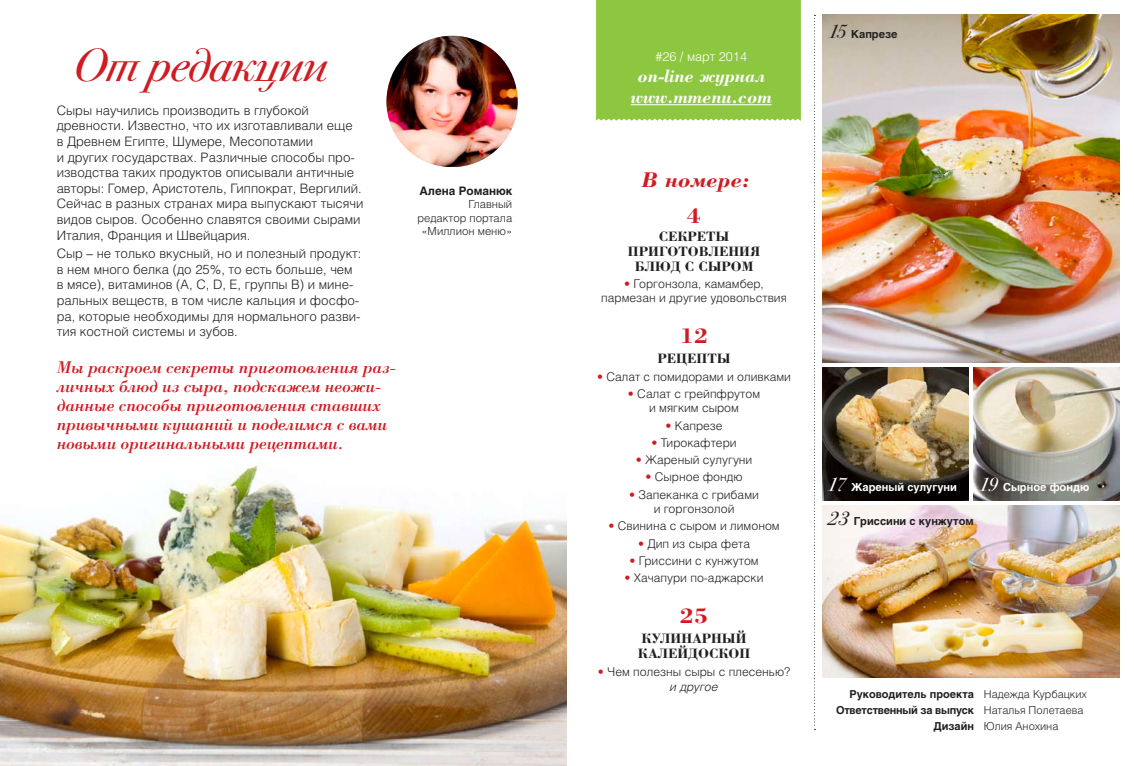
<style>
.page{position:relative;width:1134px;height:766px;background:#fff}
.page>*{position:absolute;margin:0;border:0;box-sizing:border-box;transform-origin:0 0}
.t1{font:italic 46.6px "Bodoni Sev C";letter-spacing:-.01em;color:#d01b22}
.t2{font:700 22px "Borjomi C";color:#d01b22;scale:1.06 1}
.t3{font:italic 700 21.9px "Borjomi C";color:#d01b22;scale:1.05 1}
.t4{font:italic 700 18.4px/21px "Borjomi C";color:#fff;text-align:center}
.t5{font:italic 17.6px/18.8px "Borjomi C";letter-spacing:-.01em;color:#d01b22}
.t6{font:700 14px/15px "Borjomi C";color:#231f20;text-align:center}
.t7{font:300 13px/15.6px "Helios";color:#231f20}
.t8{font:300 12.7px "Helios";color:#fff}
.t9{font:300 12px/14.4px "Helios";color:#231f20;text-align:center}
.t10{font:700 11.6px "Helios";color:#231f20}
.t11{font:300 11.2px/13.4px "Helios";color:#231f20;text-align:right}
.t12{font:700 11px "Helios";color:#fff}
.t13{font:700 11px "Helios";color:#231f20}
.t14{font:700 10.9px/15.9px "Helios";color:#231f20;text-align:right}
.t15{font:300 10.9px/15.9px "Helios";color:#231f20}
.s1{color:#d01b22}
.s2{font-style:italic}
.s3{font-family:"Bodoni Sev C";font-weight:400;font-style:italic;font-size:19px}
</style>
<div class="page">
<img style="left:0;top:465px;width:567px;height:300px">
<img style="left:822px;top:505px;width:298px;height:172px">
<div style="left:596px;top:0;width:205px;height:120px;background:#8dc73f"></div>
<hr style="left:631px;top:104px;width:141px;height:1px;background:#fff">
<img style="left:974px;top:367px;width:146px;height:133px">
<img style="left:822px;top:367px;width:146px;height:133px">
<img style="left:822px;top:14px;width:298px;height:348px">
<img style="left:386px;top:36px;width:132px;height:131px;border-radius:64px">
<svg style="left:814px;top:15px;width:1px;height:714px"></svg>
<h1 class="t1" style="left:73px;top:39px;width:255px">От редакции</h1>
<p class="t7" style="left:57px;top:102px;width:308px">Сыры научились производить в глубокой древности. Известно, что их изготавливали еще<br>в Древнем Египте, Шумере, Месопотамии<br>и других государствах. Различные способы про&shy;изводства таких продуктов описывали античные авторы: Гомер, Аристотель, Гиппократ, Вергилий.<br>Сейчас в разных странах мира выпускают тысячи видов сыров. Особенно славятся своими сырами Италия, Франция и Швейцария.</p>
<p class="t7" style="left:57px;top:245px;width:306px">Сыр – не только вкусный, но и полезный продукт: в нем много белка (до 25%, то есть больше, чем в мясе), витаминов (А, С, D, Е, группы В) и мине&shy;ральных веществ, в том числе кальция и фосфо&shy;ра, которые необходимы для нормального разви&shy;тия костной системы и зубов.</p>
<h3 class="t5" style="left:57px;top:358px;width:340px">Мы раскроем секреты приготовления раз&shy;личных блюд из сыра, подскажем неожи&shy;данные способы приготовления ставших привычными кушаний и поделимся с вами новыми оригинальными рецептами.</h3>
<p class="t10" style="left:419px;top:184px;width:94px">Алена Романюк</p>
<p class="t11" style="left:417px;top:197px;width:96px">Главный редактор портала «Миллион меню»</p>
<p class="t8" style="left:655px;top:49px;width:93px">#26 / март 2014</p>
<h3 class="t4" style="left:631px;top:65px;width:142px">on-linе журнал www.mmenu.com</h3>
<h3 class="t3" style="left:641px;top:166px;width:105px">В номере:</h3>
<h2 class="t2" style="left:687px;top:202px;width:15px">4</h2>
<p class="t6" style="left:628px;top:228px;width:134px">Секреты приготовления блюд с сыром</p>
<p class="t9" style="left:601px;top:276px;width:187px"><span class="s1">•</span> Горгонзола, камамбер, пармезан и другие удовольствия</p>
<h2 class="t2" style="left:680px;top:322px;width:28px">12</h2>
<p class="t6" style="left:658px;top:351px;width:74px">Рецепты</p>
<p class="t9" style="left:597px;top:369px;width:195px"><span class="s1">•</span> Салат с помидорами и оливками</p>
<p class="t9" style="left:628px;top:386px;width:134px"><span class="s1">•</span> Салат с грейпфрутом и мягким сыром</p>
<p class="t9" style="left:665px;top:418px;width:59px"><span class="s1">•</span> Капрезе</p>
<p class="t9" style="left:651px;top:435px;width:87px"><span class="s1">•</span> Тирокафтери</p>
<p class="t9" style="left:636px;top:452px;width:118px"><span class="s1">•</span> Жареный сулугуни</p>
<p class="t9" style="left:645px;top:469px;width:99px"><span class="s1">•</span> Сырное фондю</p>
<p class="t9" style="left:629px;top:487px;width:131px"><span class="s1">•</span> Запеканка с грибами и горгонзолой</p>
<p class="t9" style="left:608px;top:518px;width:173px"><span class="s1">•</span> Свинина с сыром и лимоном</p>
<p class="t9" style="left:638px;top:535px;width:113px"><span class="s1">•</span> Дип из сыра фета</p>
<p class="t9" style="left:629px;top:553px;width:131px"><span class="s1">•</span> Гриссини с кунжутом</p>
<p class="t9" style="left:625px;top:570px;width:140px"><span class="s1">•</span> Хачапури по-аджарски</p>
<h2 class="t2" style="left:680px;top:602px;width:28px">25</h2>
<p class="t6" style="left:638px;top:630px;width:114px;text-align:left">Кулинарный калейдоскоп</p>
<p class="t9" style="left:598px;top:663px;width:194px;line-height:15px"><span class="s1">•</span> Чем полезны сыры с плесенью? <span class="s2">и другое</span></p>
<p class="t13" style="left:828px;top:28px;width:71px"><span class="s3">15</span> Капрезе</p>
<p class="t12" style="left:827px;top:481px;width:264px"><span class="s3">17</span> Жареный сулугуни <span class="s3">19</span> Сырное фондю</p>
<p class="t13" style="left:828px;top:515px;width:148px"><span class="s3">23</span> Гриссини с кунжутом</p>
<p class="t14" style="left:836px;top:686px;width:139px">Руководитель проекта<br>Ответственный за выпуск<br>Дизайн</p>
<p class="t15" style="left:984px;top:686px;width:105px">Надежда Курбацких<br>Наталья Полетаева<br>Юлия Анохина</p>
</div>
